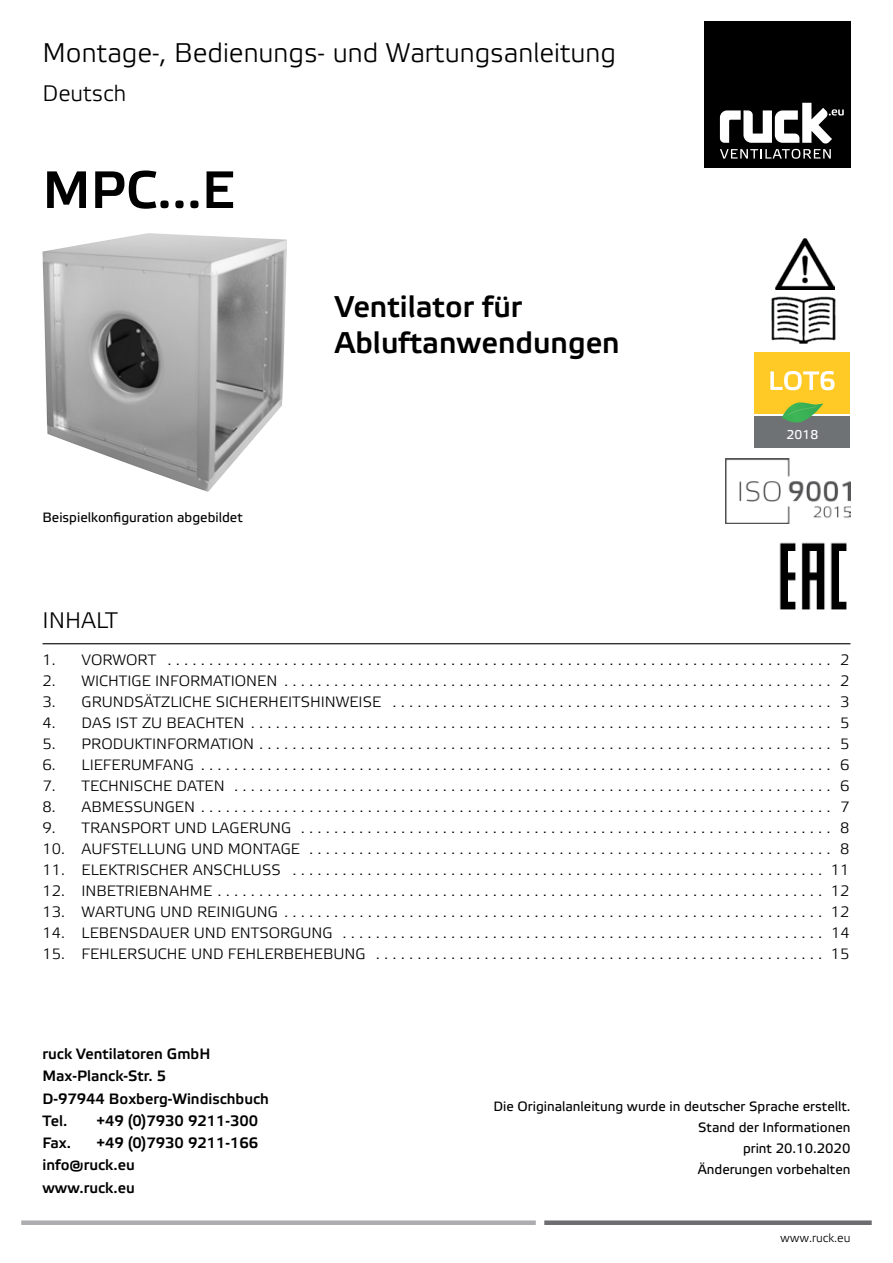
<style>
.page{position:relative;width:893px;height:1263px;background:#fff}
.page>*{position:absolute;margin:0;border:0;box-sizing:border-box;transform-origin:0 0}
.t1{font:500 52.5px "Etelka";color:#000}
.t2{font:500 30px/36px "Etelka";color:#000}
.t3{font:300 27px "Etelka";color:#000}
.t4{font:300 22.5px "Etelka";color:#000}
.t5{font:700 16.2px "Verdana";color:#000}
.t6{font:15px "Arial";color:#000}
.t7{font:500 15px/22.2px "Etelka";color:#000}
.t8{font:13.5px/20.7px "Etelka Text";color:#000;text-align:right}
.t9{font:12.75px "Etelka Text";color:#fff}
.t10{font:300 12px "Etelka";color:#000}
.s1{font-family:"Etelka";font-weight:300}
</style>
<div class="page">
<hr style="left:43px;top:643px;width:807px;height:1px;background:#000">
<div style="left:21px;top:1220px;width:515px;height:5px;background:#adadb0"></div>
<div style="left:544px;top:1220px;width:328px;height:5px;background:#6d6d70"></div>
<img style="left:42px;top:233px;width:245px;height:259px">
<img style="left:775px;top:239px;width:59px;height:51px">
<img style="left:771px;top:296px;width:65px;height:47px">
<div style="left:754px;top:352px;width:96px;height:61px;background:#ffc926"></div>
<div style="left:754px;top:416px;width:96px;height:32px;background:#6e7275"></div>
<svg style="left:782px;top:402px;width:41px;height:21px"></svg>
<svg style="left:770px;top:371px;width:64px;height:19px"></svg>
<img style="left:779px;top:542px;width:68px;height:68px">
<img style="left:725px;top:459px;width:125px;height:64px">
<div style="left:704px;top:21px;width:146px;height:147px;background:#000"></div>
<svg style="left:720px;top:103px;width:124px;height:56px"></svg>
<h3 class="t3" style="left:43px;top:37px;width:575px">Montage-, Bedienungs- und Wartungsanleitung</h3>
<h3 class="t4" style="left:43px;top:81px;width:85px">Deutsch</h3>
<h1 class="t1" style="left:43px;top:160px;width:193px">MPC...E</h1>
<p class="t8" style="left:43px;top:508px;width:202px">Beispielkonfiguration abgebildet</p>
<h3 class="t4" style="left:43px;top:607px;width:77px">INHALT</h3>
<h2 class="t2" style="left:335px;top:290px;width:286px">Ventilator für<br>Abluftanwendungen</h2>
<p class="t9" style="left:787px;top:427px;width:33px">2018</p>
<p class="t6" style="left:43px;top:650px;width:808px"><span class="s1">1. VORWORT</span> . . . . . . . . . . . . . . . . . . . . . . . . . . . . . . . . . . . . . . . . . . . . . . . . . . . . . . . . . . . . . . . . . . . . . . . . . . . . . . . . <span class="s1">2</span></p>
<p class="t6" style="left:43px;top:671px;width:808px"><span class="s1">2. WICHTIGE INFORMATIONEN</span> . . . . . . . . . . . . . . . . . . . . . . . . . . . . . . . . . . . . . . . . . . . . . . . . . . . . . . . . . . . . . . . . . . <span class="s1">2</span></p>
<p class="t6" style="left:43px;top:692px;width:808px"><span class="s1">3. GRUNDSÄTZLICHE SICHERHEITSHINWEISE</span> . . . . . . . . . . . . . . . . . . . . . . . . . . . . . . . . . . . . . . . . . . . . . . . . . . . . . <span class="s1">3</span></p>
<p class="t6" style="left:43px;top:713px;width:808px"><span class="s1">4. DAS IST ZU BEACHTEN</span> . . . . . . . . . . . . . . . . . . . . . . . . . . . . . . . . . . . . . . . . . . . . . . . . . . . . . . . . . . . . . . . . . . . . . . <span class="s1">5</span></p>
<p class="t6" style="left:43px;top:734px;width:808px"><span class="s1">5. PRODUKTINFORMATION</span> . . . . . . . . . . . . . . . . . . . . . . . . . . . . . . . . . . . . . . . . . . . . . . . . . . . . . . . . . . . . . . . . . . . . . <span class="s1">5</span></p>
<p class="t6" style="left:43px;top:755px;width:808px"><span class="s1">6. LIEFERUMFANG</span> . . . . . . . . . . . . . . . . . . . . . . . . . . . . . . . . . . . . . . . . . . . . . . . . . . . . . . . . . . . . . . . . . . . . . . . . . . . . <span class="s1">6</span></p>
<p class="t6" style="left:43px;top:776px;width:808px"><span class="s1">7. TECHNISCHE DATEN</span> . . . . . . . . . . . . . . . . . . . . . . . . . . . . . . . . . . . . . . . . . . . . . . . . . . . . . . . . . . . . . . . . . . . . . . . . <span class="s1">6</span></p>
<p class="t6" style="left:43px;top:797px;width:809px"><span class="s1">8. ABMESSUNGEN</span> . . . . . . . . . . . . . . . . . . . . . . . . . . . . . . . . . . . . . . . . . . . . . . . . . . . . . . . . . . . . . . . . . . . . . . . . . . . . <span class="s1">7</span></p>
<p class="t6" style="left:43px;top:818px;width:809px"><span class="s1">9. TRANSPORT UND LAGERUNG</span> . . . . . . . . . . . . . . . . . . . . . . . . . . . . . . . . . . . . . . . . . . . . . . . . . . . . . . . . . . . . . . . . <span class="s1">8</span></p>
<p class="t6" style="left:43px;top:839px;width:809px"><span class="s1">10. AUFSTELLUNG UND MONTAGE</span> . . . . . . . . . . . . . . . . . . . . . . . . . . . . . . . . . . . . . . . . . . . . . . . . . . . . . . . . . . . . . . . <span class="s1">8</span></p>
<p class="t6" style="left:43px;top:860px;width:808px"><span class="s1">11. ELEKTRISCHER ANSCHLUSS</span> . . . . . . . . . . . . . . . . . . . . . . . . . . . . . . . . . . . . . . . . . . . . . . . . . . . . . . . . . . . . . . . . <span class="s1">11</span></p>
<p class="t6" style="left:43px;top:881px;width:808px"><span class="s1">12. INBETRIEBNAHME</span> . . . . . . . . . . . . . . . . . . . . . . . . . . . . . . . . . . . . . . . . . . . . . . . . . . . . . . . . . . . . . . . . . . . . . . . . . <span class="s1">12</span></p>
<p class="t6" style="left:43px;top:902px;width:808px"><span class="s1">13. WARTUNG UND REINIGUNG</span> . . . . . . . . . . . . . . . . . . . . . . . . . . . . . . . . . . . . . . . . . . . . . . . . . . . . . . . . . . . . . . . . . <span class="s1">12</span></p>
<p class="t6" style="left:43px;top:923px;width:808px"><span class="s1">14. LEBENSDAUER UND ENTSORGUNG</span> . . . . . . . . . . . . . . . . . . . . . . . . . . . . . . . . . . . . . . . . . . . . . . . . . . . . . . . . . . <span class="s1">14</span></p>
<p class="t6" style="left:43px;top:944px;width:808px"><span class="s1">15. FEHLERSUCHE UND FEHLERBEHEBUNG</span> . . . . . . . . . . . . . . . . . . . . . . . . . . . . . . . . . . . . . . . . . . . . . . . . . . . . . . <span class="s1">15</span></p>
<p class="t5" style="left:692px;top:752px;width:181px">η=52,6% (A,static)</p>
<p class="t5" style="left:695px;top:802px;width:176px">VSD not integrated</p>
<p class="t7" style="left:43px;top:1043px;width:228px">ruck Ventilatoren GmbH<br>Max-Planck-Str. 5<br>D-97944 Boxberg-Windischbuch<br>Tel.</p>
<p class="t7" style="left:97px;top:1110px;width:163px">+49 (0)7930 9211-300</p>
<p class="t7" style="left:43px;top:1132px;width:217px;text-indent:54px">+49 (0)7930 9211-166 info@ruck.eu<br>www.ruck.eu</p>
<p class="t7" style="left:43px;top:1132px;width:30px">Fax.</p>
<p class="t8" style="left:494px;top:1097px;width:358px">Die Originalanleitung wurde in deutscher Sprache erstellt.<br>Stand der Informationen<br>print 20.10.2020<br>Änderungen vorbehalten</p>
<p class="t10" style="left:780px;top:1231px;width:72px">www.ruck.eu</p>
</div>
